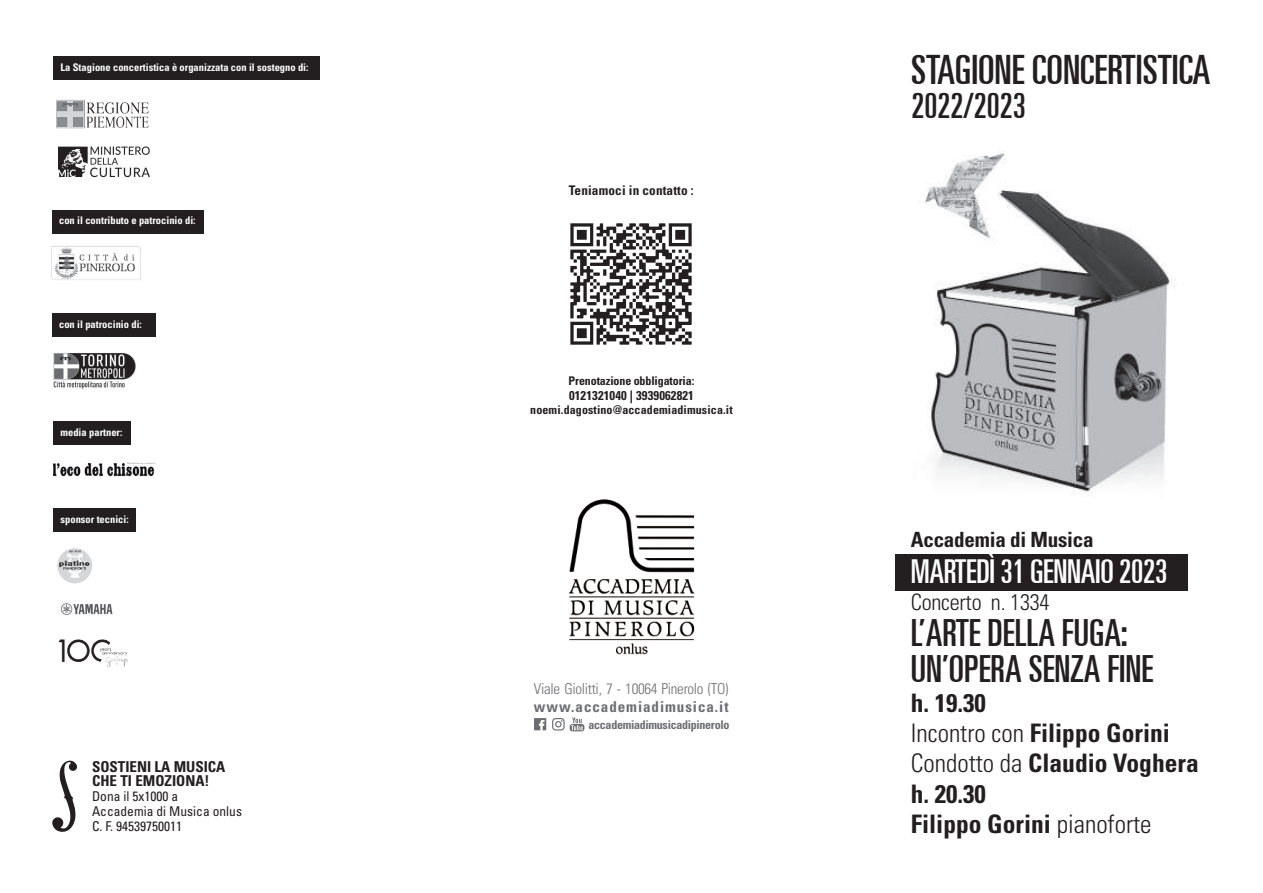
<style>
.page{position:relative;width:1263px;height:893px;background:#fff}
.page>*{position:absolute;margin:0;border:0;box-sizing:border-box;transform-origin:0 0}
.t1{font:ultra-condensed 40.5px "Univers LT";color:#231f20}
.t2{font:ultra-condensed 37.5px/36px "Univers LT";color:#231f20}
.t3{font:ultra-condensed 34.95px "Univers LT";color:#231f20}
.t4{font:ultra-condensed 33px "Univers LT";letter-spacing:-.01em;color:#fff}
.t5{font:700 condensed 25.5px/30px "Univers LT Std";color:#231f20}
.t6{font:300 condensed 22.5px "Univers LT Std";letter-spacing:-.01em;color:#231f20}
.t7{font:700 condensed 21px "Univers LT Std";letter-spacing:-.01em;color:#231f20}
.t8{font:300 condensed 15px "Univers LT Std";letter-spacing:-.02em;color:#6c6d70}
.t9{font:700 condensed 15px/14.9px "Univers LT Std";color:#231f20}
.t10{font:700 condensed 15px "Univers LT Std";letter-spacing:.065em;color:#6c6d70}
.t11{font:condensed 13.5px/15px "Univers LT Std";color:#231f20}
.t12{font:700 condensed 13.2px "Univers LT Std";letter-spacing:.01em;color:#231f20}
.t13{font:700 condensed 12.75px "Univers LT Std";letter-spacing:.01em;color:#231f20}
.t14{font:700 condensed 12px "Univers LT Std";letter-spacing:.01em;color:#231f20}
.t15{font:700 condensed 12px "Univers LT Std";letter-spacing:-.025em;color:#6c6d70}
.t16{font:700 condensed 12px "Univers LT Std";letter-spacing:-.01em;color:#231f20}
.t17{font:700 condensed 10.5px "Univers LT Std";color:#fff}
.s1{font-weight:300}
</style>
<div class="page">
<img style="left:895px;top:153px;width:281px;height:415px">
<div style="left:896px;top:554px;width:292px;height:36px;background:#231f20"></div>
<img style="left:569px;top:499px;width:126px;height:156px">
<img style="left:56px;top:99px;width:93px;height:30px">
<img style="left:58px;top:146px;width:91px;height:32px">
<img style="left:51px;top:246px;width:90px;height:34px">
<img style="left:58px;top:639px;width:70px;height:28px">
<img style="left:60px;top:603px;width:53px;height:12px">
<img style="left:57px;top:548px;width:36px;height:36px">
<img style="left:54px;top:462px;width:101px;height:14px">
<div style="left:54px;top:56px;width:266px;height:24px;background:#231f20"></div>
<div style="left:52px;top:210px;width:151px;height:23px;background:#231f20"></div>
<div style="left:52px;top:313px;width:104px;height:24px;background:#231f20"></div>
<div style="left:54px;top:421px;width:77px;height:24px;background:#231f20"></div>
<div style="left:54px;top:508px;width:82px;height:24px;background:#231f20"></div>
<svg style="left:52px;top:760px;width:26px;height:72px"></svg>
<svg style="left:534px;top:718px;width:12px;height:12px"></svg>
<svg style="left:552px;top:717px;width:32px;height:14px"></svg>
<img style="left:53px;top:353px;width:83px;height:36px">
<img style="left:570px;top:223px;width:122px;height:122px">
<p class="t17" style="left:61px;top:60px;width:249px">La Stagione concertistica è organizzata con il sostegno di:</p>
<p class="t17" style="left:59px;top:214px;width:138px">con il contributo e patrocinio di:</p>
<p class="t17" style="left:59px;top:318px;width:84px">con il patrocinio di:</p>
<p class="t17" style="left:61px;top:426px;width:63px">media partner:</p>
<p class="t17" style="left:61px;top:513px;width:70px">sponsor tecnici:</p>
<h3 class="t9" style="left:92px;top:759px;width:135px">SOSTIENI LA MUSICA<br>CHE TI EMOZIONA!</h3>
<p class="t11" style="left:92px;top:789px;width:151px">Dona il 5x1000 a<br>Accademia di Musica onlus<br>C. F. 94539750011</p>
<p class="t12" style="left:569px;top:182px;width:126px">Teniamoci in contatto :</p>
<p class="t16" style="left:569px;top:373px;width:127px">Prenotazione obbligatoria:</p>
<p class="t13" style="left:569px;top:388px;width:126px">0121321040 | 3939062821</p>
<p class="t14" style="left:530px;top:402px;width:204px">noemi.dagostino@accademiadimusica.it</p>
<h3 class="t8" style="left:534px;top:680px;width:196px">Viale Giolitti, 7 - 10064 Pinerolo (TO)</h3>
<h3 class="t10" style="left:534px;top:698px;width:196px">www.accademiadimusica.it</h3>
<p class="t15" style="left:588px;top:718px;width:142px">accademiadimusicadipinerolo</p>
<h1 class="t1" style="left:911px;top:47px;width:301px">STAGIONE CONCERTISTICA</h1>
<h3 class="t3" style="left:911px;top:86px;width:116px">2022/2023</h3>
<h3 class="t7" style="left:911px;top:527px;width:184px">Accademia di Musica</h3>
<h3 class="t4" style="left:911px;top:553px;width:258px">MARTEDÌ 31 GENNAIO 2023</h3>
<h3 class="t6" style="left:911px;top:589px;width:140px">Concerto n. 1334</h3>
<h2 class="t2" style="left:911px;top:615px;width:244px">L’ARTE DELLA FUGA:<br>UN’OPERA SENZA FINE</h2>
<h3 class="t5" style="left:911px;top:688px;width:289px">h. 19.30<br><span class="s1">Incontro con</span> Filippo Gorini<br><span class="s1">Condotto da</span> Claudio Voghera h. 20.30<br>Filippo Gorini <span class="s1">pianoforte</span></h3>
</div>
